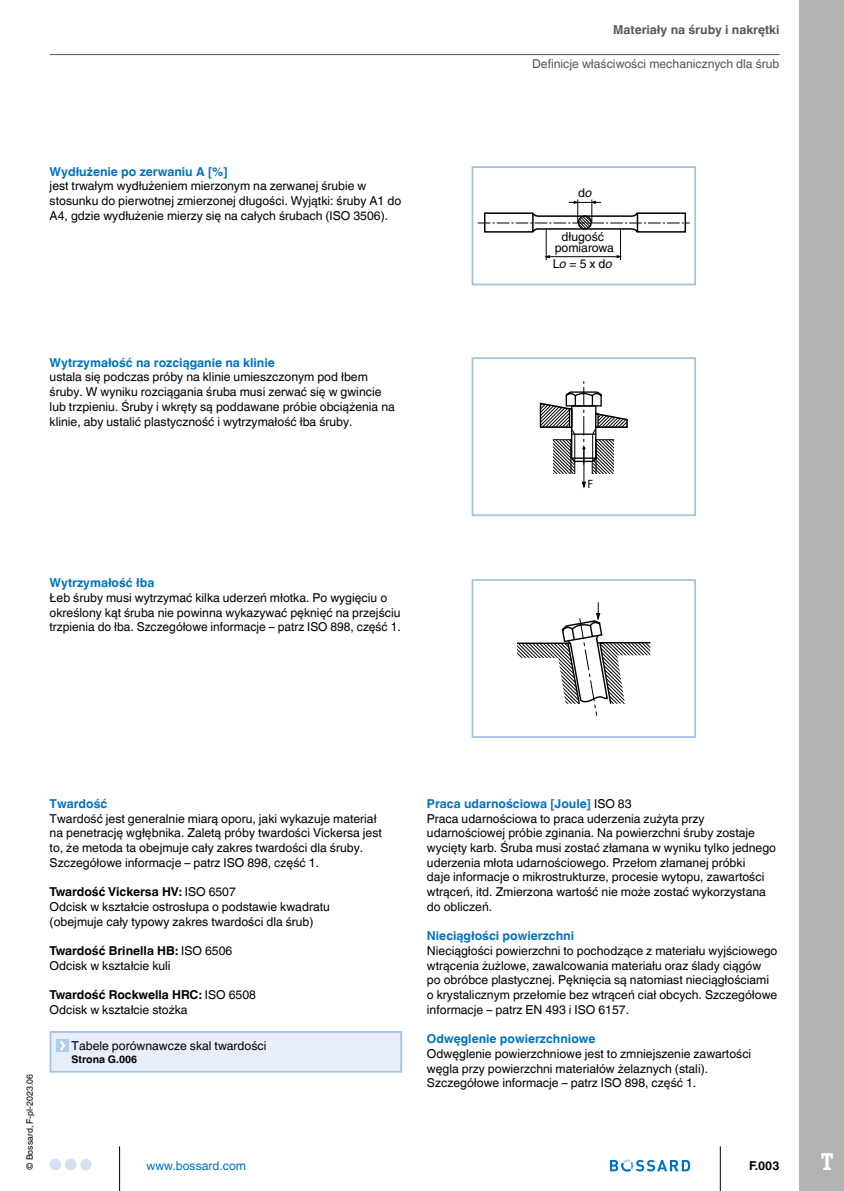
<style>
.page{position:relative;width:844px;height:1191px;background:#fff}
.page>*{position:absolute;margin:0;border:0;box-sizing:border-box;transform-origin:0 0}
.t1{font:700 24.5px "Officina Ser ITC Std";color:#fff}
.t2{font:12.25px/14.7px "Helvetica World";color:#000}
.t3{font:700 12.25px "Helvetica World";color:#0072bb}
.t4{font:12.25px "Helvetica World";color:#575756}
.t5{font:700 12.25px "Helvetica World";color:#575756}
.t6{font:12.25px "Helvetica World";color:#0072bb}
.t7{font:700 12.25px "Helvetica World";color:#000}
.t8{font:condensed 11.38px "Helvetica Neue LT Std";color:#000}
.t9{font:700 10.5px "Helvetica World";color:#000}
.t10{font:8.75px "Helvetica World";color:#000}
.s1{font-style:italic}
.s2{font-weight:700}
.s3{font-weight:700;color:#0072bb}
</style>
<div class="page">
<div style="left:799px;top:0;width:44px;height:1191px;background:#b3b2b2"></div>
<div style="left:80px;top:1158px;width:12px;height:12px;background:#d3e0f4;border-radius:50%"></div>
<div style="left:65px;top:1158px;width:11px;height:12px;background:#d3e0f4;border-radius:50%"></div>
<div style="left:50px;top:1158px;width:11px;height:12px;background:#d3e0f4;border-radius:50%"></div>
<hr style="left:719px;top:1146px;width:1px;height:45px;background:#000">
<hr style="left:119px;top:1146px;width:1px;height:45px;background:#000">
<svg style="left:609px;top:1159px;width:81px;height:12px"></svg>
<svg style="left:477px;top:199px;width:212px;height:61px"></svg>
<div style="left:471px;top:166px;width:224px;height:119px;border:2px solid #a4c1e7"></div>
<svg style="left:517px;top:602px;width:133px;height:114px"></svg>
<div style="left:471px;top:579px;width:224px;height:159px;border:2px solid #a4c1e7"></div>
<svg style="left:581px;top:481px;width:4px;height:8px"></svg>
<hr style="left:583px;top:448px;width:1px;height:37px;background:#000">
<svg style="left:539px;top:381px;width:88px;height:94px"></svg>
<div style="left:595px;top:413px;width:3px;height:15px;border:1px solid #000"></div>
<div style="left:471px;top:357px;width:224px;height:159px;border:2px solid #a4c1e7"></div>
<hr style="left:50px;top:54px;width:729px;height:1px;background:#575756">
<div style="left:50px;top:1032px;width:351px;height:39px;background:#e9effa"></div>
<div style="left:56px;top:1039px;width:13px;height:13px;background:#b0cfee"></div>
<svg style="left:60px;top:1040px;width:5px;height:10px"></svg>
<div style="left:50px;top:1031px;width:352px;height:41px;border:2px solid #a4c1e7"></div>
<p class="t5" style="left:613px;top:22px;width:168px">Materiały na śruby i nakrętki</p>
<p class="t4" style="left:532px;top:57px;width:249px">Definicje właściwości mechanicznych dla śrub</p>
<p class="t3" style="left:50px;top:164px;width:179px">Wydłużenie po zerwaniu A [%]</p>
<p class="t2" style="left:50px;top:179px;width:353px">jest trwałym wydłużeniem mierzonym na zerwanej śrubie w stosunku do pierwotnej zmierzonej długości. Wyjątki: śruby A1 do<br>A4, gdzie wydłużenie mierzy się na całych śrubach (ISO 3506).</p>
<p class="t2" style="left:578px;top:185px;width:15px">d<span class="s1">o</span></p>
<p class="t2" style="left:552px;top:256px;width:61px">L<span class="s1">o</span> = 5 x d<span class="s1">o</span></p>
<p class="t2" style="left:554px;top:231px;width:61px;line-height:11.4px;text-align:center">długość pomiarowa</p>
<p class="t3" style="left:50px;top:355px;width:226px">Wytrzymałość na rozciąganie na klinie</p>
<p class="t2" style="left:50px;top:370px;width:346px">ustala się podczas próby na klinie umieszczonym pod łbem śruby. W wyniku rozciągania śruba musi zerwać się w gwincie lub trzpieniu. Śruby i wkręty są poddawane próbie obciążenia na klinie, aby ustalić plastyczność i wytrzymałość łba śruby.</p>
<p class="t3" style="left:50px;top:576px;width:106px">Wytrzymałość łba</p>
<p class="t2" style="left:50px;top:590px;width:352px">Łeb śruby musi wytrzymać kilka uderzeń młotka. Po wygięciu o określony kąt śruba nie powinna wykazywać pęknięć na przejściu trzpienia do łba. Szczegółowe informacje – patrz ISO 898, część 1.</p>
<p class="t8" style="left:587px;top:477px;width:7px">F</p>
<p class="t10" style="left:25px;top:1170px;width:97px;rotate:-90deg">© Bossard, F-pl-2023.06</p>
<p class="t3" style="left:50px;top:796px;width:59px">Twardość</p>
<p class="t2" style="left:50px;top:811px;width:333px">Twardość jest generalnie miarą oporu, jaki wykazuje materiał na penetrację wgłębnika. Zaletą próby twardości Vickersa jest to, że metoda ta obejmuje cały zakres twardości dla śruby.<br>Szczegółowe informacje – patrz ISO 898, część 1.</p>
<p class="t2" style="left:50px;top:884px;width:281px"><span class="s2">Twardość Vickersa HV:</span> ISO 6507<br>Odcisk w kształcie ostrosłupa o podstawie kwadratu (obejmuje cały typowy zakres twardości dla śrub)</p>
<p class="t2" style="left:50px;top:943px;width:184px"><span class="s2">Twardość Brinella HB:</span> ISO 6506<br>Odcisk w kształcie kuli</p>
<p class="t2" style="left:50px;top:987px;width:208px"><span class="s2">Twardość Rockwella HRC:</span> ISO 6508<br>Odcisk w kształcie stożka</p>
<p class="t2" style="left:72px;top:1038px;width:196px">Tabele porównawcze skal twardości</p>
<p class="t9" style="left:72px;top:1053px;width:67px">Strona G.006</p>
<p class="t2" style="left:427px;top:796px;width:350px"><span class="s3">Praca udarnościowa [Joule]</span> ISO 83<br>Praca udarnościowa to praca uderzenia zużyta przy udarnościowej próbie zginania. Na powierzchni śruby zostaje wycięty karb. Śruba musi zostać złamana w wyniku tylko jednego uderzenia młota udarnościowego. Przełom złamanej próbki<br>daje informacje o mikrostrukturze, procesie wytopu, zawartości wtrąceń, itd. Zmierzona wartość nie może zostać wykorzystana do obliczeń.</p>
<p class="t3" style="left:427px;top:929px;width:148px">Nieciągłości powierzchni</p>
<p class="t2" style="left:427px;top:943px;width:352px">Nieciągłości powierzchni to pochodzące z materiału wyjściowego wtrącenia żużlowe, zawalcowania materiału oraz ślady ciągów po obróbce plastycznej. Pęknięcia są natomiast nieciągłościami o krystalicznym przełomie bez wtrąceń ciał obcych. Szczegółowe informacje – patrz EN 493 i ISO 6157.</p>
<p class="t3" style="left:427px;top:1031px;width:170px">Odwęglenie powierzchniowe</p>
<p class="t2" style="left:427px;top:1046px;width:326px">Odwęglenie powierzchniowe jest to zmniejszenie zawartości węgla przy powierzchni materiałów żelaznych (stali).<br>Szczegółowe informacje – patrz ISO 898, część 1.</p>
<p class="t6" style="left:146px;top:1158px;width:101px">www.bossard.com</p>
<p class="t7" style="left:749px;top:1158px;width:32px">F.003</p>
<h1 class="t1" style="left:821px;top:1146px;width:13px">T</h1>
</div>
